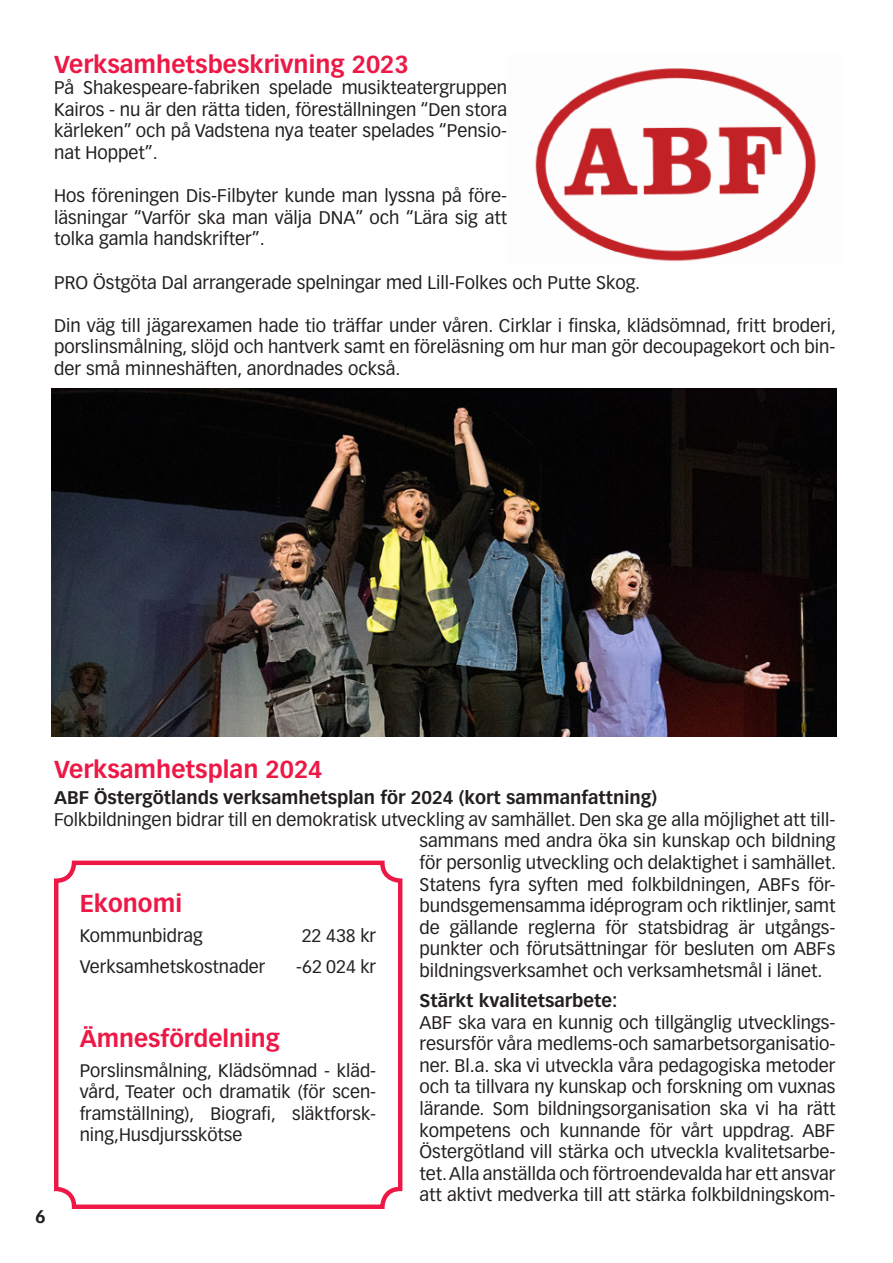
<style>
.page{position:relative;width:893px;height:1263px;background:#fff}
.page>*{position:absolute;margin:0;border:0;box-sizing:border-box;transform-origin:0 0}
.Rubrikavstånd{font:700 24px "Vectora LT Pro";color:#ed1845}
.röd_inforuta{font:700 24px "Vectora LT Pro";color:#ed1845}
.röd_inforuta-2{font:700 23.7px "Vectora LT Pro";color:#ed1845}
.Huvudtexten{font:18px/21.6px "Vectora LT Pro";color:#231f20;text-align:justify}
.Rubrikavstånd-2{font:18px/21.6px "Vectora LT Pro";color:#231f20;text-align:justify}
.Huvudtexten-2{font:700 18px "Vectora LT Pro";color:#231f20}
.röd_inforuta-3{font:17.85px/21.6px "Vectora LT Pro";color:#231f20;text-align:justify}
</style>
<div class="page">
<img style="left:535px;top:68px;width:281px;height:193px">
<div style="left:54px;top:861px;width:348px;height:348px;border:4px solid #ed1845;border-radius:18px"></div>
<img style="left:52px;top:388px;width:785px;height:349px">
<p class="Rubrikavstånd" style="left:54px;top:49px;width:356px">Verksamhetsbeskrivning 2023</p>
<p class="Rubrikavstånd-2" style="left:54px;top:77px;width:455px">På Shakespeare-fabriken spelade musikteatergruppen Kairos - nu är den rätta tiden, föreställningen “Den stora kärleken” och på Vadstena nya teater spelades “Pensio&shy;nat Hoppet”.</p>
<p class="Rubrikavstånd-2" style="left:54px;top:185px;width:455px">Hos föreningen Dis-Filbyter kunde man lyssna på före&shy;läsningar “Varför ska man välja DNA” och “Lära sig att tolka gamla handskrifter”.</p>
<p class="Rubrikavstånd-2" style="left:54px;top:272px;width:588px">PRO Östgöta Dal arrangerade spelningar med Lill-Folkes och Putte Skog.</p>
<p class="Rubrikavstånd-2" style="left:54px;top:315px;width:784px">Din väg till jägarexamen hade tio träffar under våren. Cirklar i finska, klädsömnad, fritt broderi, porslinsmålning, slöjd och hantverk samt en föreläsning om hur man gör decoupagekort och bin&shy;der små minneshäften, anordnades också.</p>
<p class="Huvudtexten-2" style="left:35px;top:1205px;width:12px">6</p>
<p class="Rubrikavstånd" style="left:54px;top:755px;width:270px">Verksamhetsplan 2024</p>
<p class="Huvudtexten-2" style="left:54px;top:787px;width:605px">ABF Östergötlands verksamhetsplan för 2024 (kort sammanfattning)</p>
<p class="Huvudtexten" style="left:419px;top:809px;width:418px;text-indent:-365px">Folkbildningen bidrar till en demokratisk utveckling av samhället. Den ska ge alla möjlighet att till&shy;sammans med andra öka sin kunskap och bildning för personlig utveckling och delaktighet i samhället.<br>Statens fyra syften med folkbildningen, ABFs för&shy;bundsgemensamma idéprogram och riktlinjer, samt de gällande reglerna för statsbidrag är utgångs&shy;punkter och förutsättningar för besluten om ABFs bildningsverksamhet och verksamhetsmål i länet.</p>
<p class="Huvudtexten-2" style="left:419px;top:989px;width:199px">Stärkt kvalitetsarbete:</p>
<p class="Huvudtexten" style="left:419px;top:1011px;width:418px">ABF ska vara en kunnig och tillgänglig utvecklings&shy;resursför våra medlems-och samarbetsorganisatio&shy;ner. Bl.a. ska vi utveckla våra pedagogiska metoder och ta tillvara ny kunskap och forskning om vuxnas lärande. Som bildningsorganisation ska vi ha rätt kompetens och kunnande för vårt uppdrag. ABF Östergötland vill stärka och utveckla kvalitetsarbe&shy;tet. Alla anställda och förtroendevalda har ett ansvar att aktivt medverka till att stärka folkbildningskom-</p>
<p class="röd_inforuta" style="left:80px;top:889px;width:104px">Ekonomi</p>
<p class="röd_inforuta-3" style="left:80px;top:925px;width:124px">Kommunbidrag</p>
<p class="röd_inforuta-3" style="left:302px;top:925px;width:76px">22 438 kr</p>
<p class="röd_inforuta-3" style="left:80px;top:955px;width:187px">Verksamhetskostnader</p>
<p class="röd_inforuta-3" style="left:296px;top:955px;width:81px">-62 024 kr</p>
<p class="röd_inforuta-2" style="left:80px;top:1023px;width:202px">Ämnesfördelning</p>
<p class="röd_inforuta-3" style="left:80px;top:1059px;width:298px">Porslinsmålning, Klädsömnad - kläd&shy;vård, Teater och dramatik (för scen&shy;framställning), Biografi, släktforsk&shy;ning,Husdjursskötse</p>
</div>
